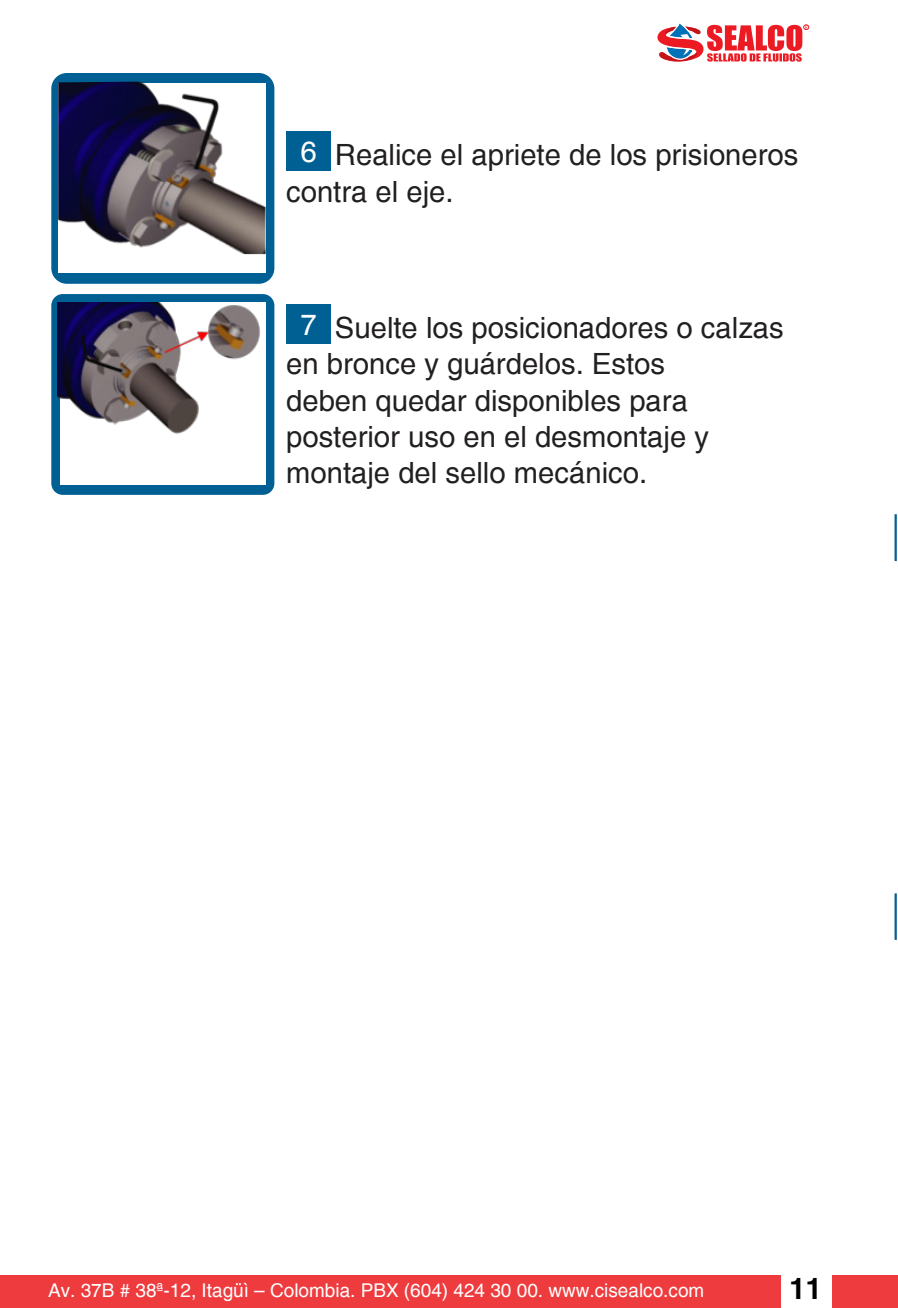
<style>
.page{position:relative;width:898px;height:1308px;background:#fff}
.page>*{position:absolute;margin:0;border:0;box-sizing:border-box;transform-origin:0 0}
.t1{font:29.25px/36px "Helvetica";color:#221f1f}
.t2{font:700 29.25px "Helvetica";color:#000}
.t3{font:29.25px "Helvetica";color:#fff}
.t4{font:18.9px "Helvetica";color:#fff}
</style>
<div class="page">
<hr style="left:894px;top:893px;width:2px;height:47px;background:#005f93">
<hr style="left:894px;top:514px;width:2px;height:47px;background:#005f93">
<div style="left:0;top:1276px;width:780px;height:32px;background:#ee3b3e"></div>
<div style="left:832px;top:1276px;width:66px;height:32px;background:#ee3b3e"></div>
<svg style="left:657px;top:23px;width:151px;height:39px"></svg>
<div style="left:51px;top:73px;width:223px;height:211px;background:#005f93;border-radius:16px"></div>
<div style="left:58px;top:83px;width:207px;height:190px;background:#fff"></div>
<img style="left:58px;top:81px;width:208px;height:173px">
<div style="left:286px;top:132px;width:45px;height:39px;background:#005f93"></div>
<div style="left:51px;top:294px;width:223px;height:201px;background:#005f93;border-radius:12px"></div>
<div style="left:60px;top:303px;width:205px;height:182px;background:#fff"></div>
<img style="left:58px;top:303px;width:202px;height:131px">
<div style="left:286px;top:305px;width:45px;height:39px;background:#005f93"></div>
<p class="t3" style="left:300px;top:140px;width:18px">6</p>
<p class="t1" style="left:286px;top:140px;width:514px;text-indent:49px">Realice el apriete de los prisioneros contra el eje.</p>
<p class="t3" style="left:300px;top:313px;width:18px">7</p>
<p class="t1" style="left:286px;top:313px;width:499px;text-indent:49px">Suelte los posicionadores o calzas en bronce y guárdelos. Estos<br>deben quedar disponibles para posterior uso en el desmontaje y montaje del sello mecánico.</p>
<p class="t4" style="left:48px;top:1283px;width:657px">Av. 37B # 38ª-12, Itagüì – Colombia. PBX (604) 424 30 00. www.cisealco.com</p>
<p class="t2" style="left:789px;top:1277px;width:34px">11</p>
</div>
